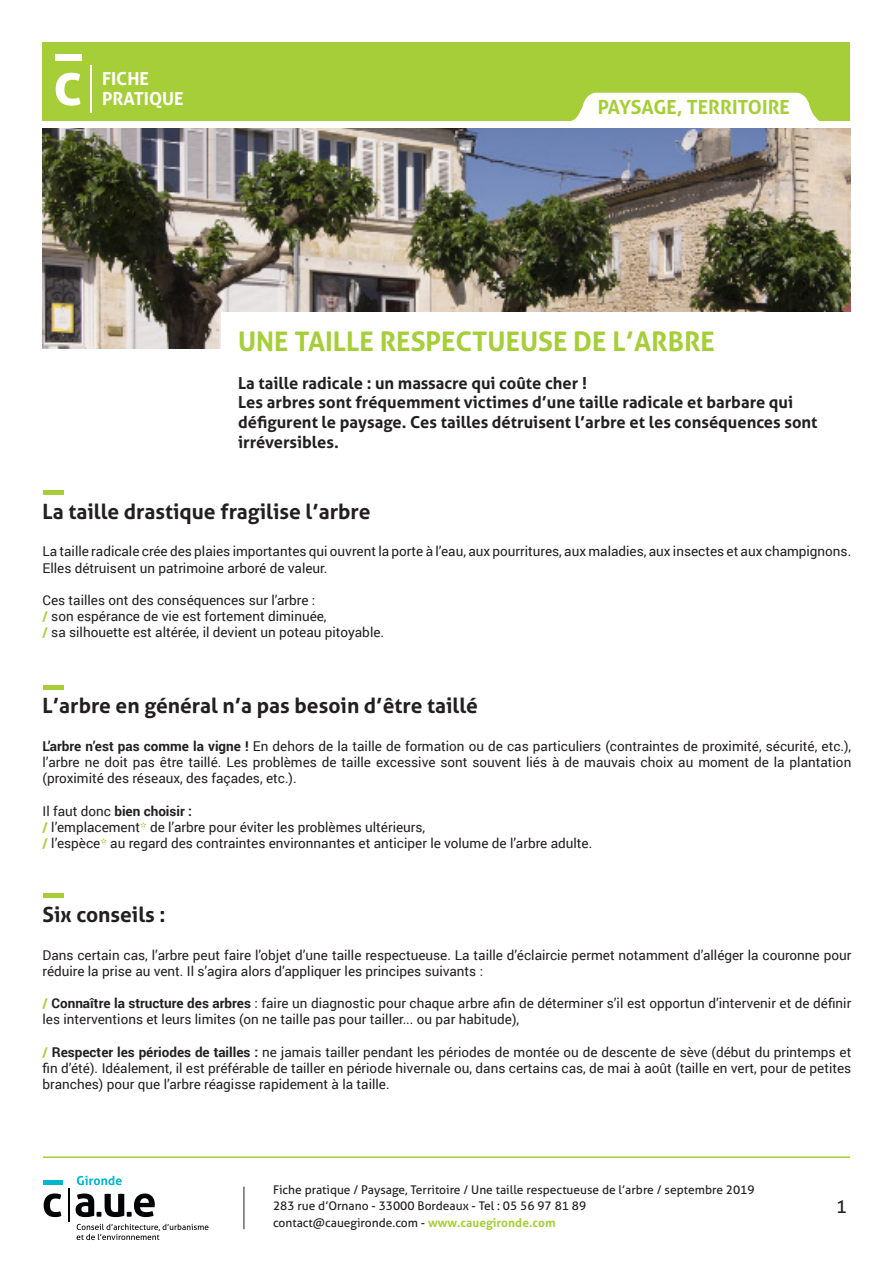
<style>
.page{position:relative;width:893px;height:1263px;background:#fff}
.page>*{position:absolute;margin:0;border:0;box-sizing:border-box;transform-origin:0 0}
.TITRE{font:700 27px "Aller";color:#a6ce39}
.Sous_titre_bleu{font:700 21px "Aller";color:#231f20}
.t1{font:700 19.5px "Aller";color:#a6ce39}
.t2{font:700 18px/19.5px "Aller";color:#fff}
.t3{font:18px "Aller";color:#231f20}
.t4{font:700 16.5px/19.8px "Aller";color:#231f20}
.t5{font:13.5px/16.2px "Roboto";color:#231f20}
.t6{font:700 13.5px "Roboto";color:#231f20}
.t7{font:12px "Aller";color:#231f20}
.s1{font-weight:700;color:#a6ce39}
.s2{font-weight:700}
.s3{font-weight:400}
.s4{font-family:"Aller";color:#a6ce39}
</style>
<div class="page">
<div style="left:43px;top:43px;width:807px;height:78px;background:#a6ce39"></div>
<hr style="left:244px;top:1186px;width:1px;height:43px;background:#231f20">
<img style="left:43px;top:129px;width:807px;height:220px">
<div style="left:221px;top:313px;width:629px;height:163px;background:#fff"></div>
<hr style="left:43px;top:1156px;width:807px;height:2px;background:#a6ce39">
<hr style="left:68px;top:1188px;width:1px;height:34px;background:#010203">
<svg style="left:44px;top:1193px;width:17px;height:24px"></svg>
<svg style="left:76px;top:1193px;width:79px;height:24px"></svg>
<div style="left:43px;top:1180px;width:19px;height:5px;background:#00b7ce"></div>
<svg style="left:77px;top:1224px;width:131px;height:16px"></svg>
<svg style="left:77px;top:1176px;width:45px;height:9px"></svg>
<hr style="left:90px;top:66px;width:2px;height:47px;background:#fff">
<svg style="left:56px;top:73px;width:24px;height:33px"></svg>
<div style="left:55px;top:54px;width:27px;height:7px;background:#fff"></div>
<svg style="left:571px;top:93px;width:248px;height:28px;background:#f7fbee"></svg>
<div style="left:44px;top:490px;width:20px;height:5px;background:#a6ce39"></div>
<hr style="left:44px;top:685px;width:20px;height:4px;background:#a6ce39">
<div style="left:44px;top:893px;width:20px;height:5px;background:#a6ce39"></div>
<h3 class="t2" style="left:102px;top:69px;width:83px">FICHE<br>PRATIQUE</h3>
<h3 class="t1" style="left:598px;top:95px;width:194px">PAYSAGE, TERRITOIRE</h3>
<p class="TITRE" style="left:238px;top:324px;width:478px">UNE TAILLE RESPECTUEUSE DE L’ARBRE</p>
<p class="t4" style="left:238px;top:373px;width:350px">La taille radicale : un massacre qui coûte cher !</p>
<p class="t4" style="left:238px;top:392px;width:581px">Les arbres sont fréquemment victimes d’une taille radicale et barbare qui défigurent le paysage. Ces tailles détruisent l’arbre et les conséquences sont irréversibles.</p>
<p class="Sous_titre_bleu" style="left:43px;top:498px;width:329px">La taille drastique fragilise l’arbre</p>
<p class="t5" style="left:43px;top:543px;width:810px">La taille radicale crée des plaies importantes qui ouvrent la porte à l’eau, aux pourritures, aux maladies, aux insectes et aux champignons.<br>Elles détruisent un patrimoine arboré de valeur.</p>
<p class="t5" style="left:43px;top:592px;width:274px">Ces tailles ont des conséquences sur l’arbre :</p>
<p class="t5" style="left:43px;top:608px;width:286px"><span class="s1">/</span> son espérance de vie est fortement diminuée,</p>
<p class="t5" style="left:43px;top:624px;width:343px"><span class="s1">/</span> sa silhouette est altérée, il devient un poteau pitoyable.</p>
<p class="Sous_titre_bleu" style="left:43px;top:693px;width:437px">L’arbre en général n’a pas besoin d’être taillé</p>
<p class="t5" style="left:43px;top:737px;width:810px;text-align:justify"><span class="s2">L’arbre n’est pas comme la vigne !</span> En dehors de la taille de formation ou de cas particuliers (contraintes de proximité, sécurité, etc.), l’arbre ne doit pas être taillé. Les problèmes de taille excessive sont souvent liés à de mauvais choix au moment de la plantation (proximité des réseaux, des façades, etc.).</p>
<p class="t6" style="left:43px;top:801px;width:151px"><span class="s3">Il faut donc</span> bien choisir :</p>
<p class="t5" style="left:43px;top:818px;width:384px"><span class="s1">/</span> l’emplacement<span class="s4">*</span> de l’arbre pour éviter les problèmes ultérieurs,</p>
<p class="t5" style="left:43px;top:835px;width:551px"><span class="s1">/</span> l’espèce<span class="s4">*</span> au regard des contraintes environnantes et anticiper le volume de l’arbre adulte.</p>
<p class="Sous_titre_bleu" style="left:43px;top:901px;width:125px">Six conseils :</p>
<p class="t5" style="left:43px;top:946px;width:810px">Dans certain cas, l’arbre peut faire l’objet d’une taille respectueuse. La taille d’éclaircie permet notamment d’alléger la couronne pour réduire la prise au vent. Il s’agira alors d’appliquer les principes suivants :</p>
<p class="t5" style="left:43px;top:995px;width:810px"><span class="s1">/</span> <span class="s2">Connaître la structure des arbres</span> : faire un diagnostic pour chaque arbre afin de déterminer s’il est opportun d’intervenir et de définir les interventions et leurs limites (on ne taille pas pour tailler... ou par habitude),</p>
<p class="t5" style="left:43px;top:1043px;width:810px;text-align:justify"><span class="s1">/</span> <span class="s2">Respecter les périodes de tailles :</span> ne jamais tailler pendant les périodes de montée ou de descente de sève (début du printemps et fin d’été). Idéalement, il est préférable de tailler en période hivernale ou, dans certains cas, de mai à août (taille en vert, pour de petites branches) pour que l’arbre réagisse rapidement à la taille.</p>
<p class="t7" style="left:273px;top:1182px;width:483px">Fiche pratique / Paysage, Territoire / Une taille respectueuse de l’arbre / septembre 2019</p>
<p class="t7" style="left:273px;top:1198px;width:315px">283 rue d’Ornano - 33000 Bordeaux - Tel : 05 56 97 81 89</p>
<p class="t7" style="left:273px;top:1215px;width:284px">contact@cauegironde.com - <span class="s1">www.cauegironde.com</span></p>
<p class="t3" style="left:836px;top:1195px;width:12px">1</p>
</div>
